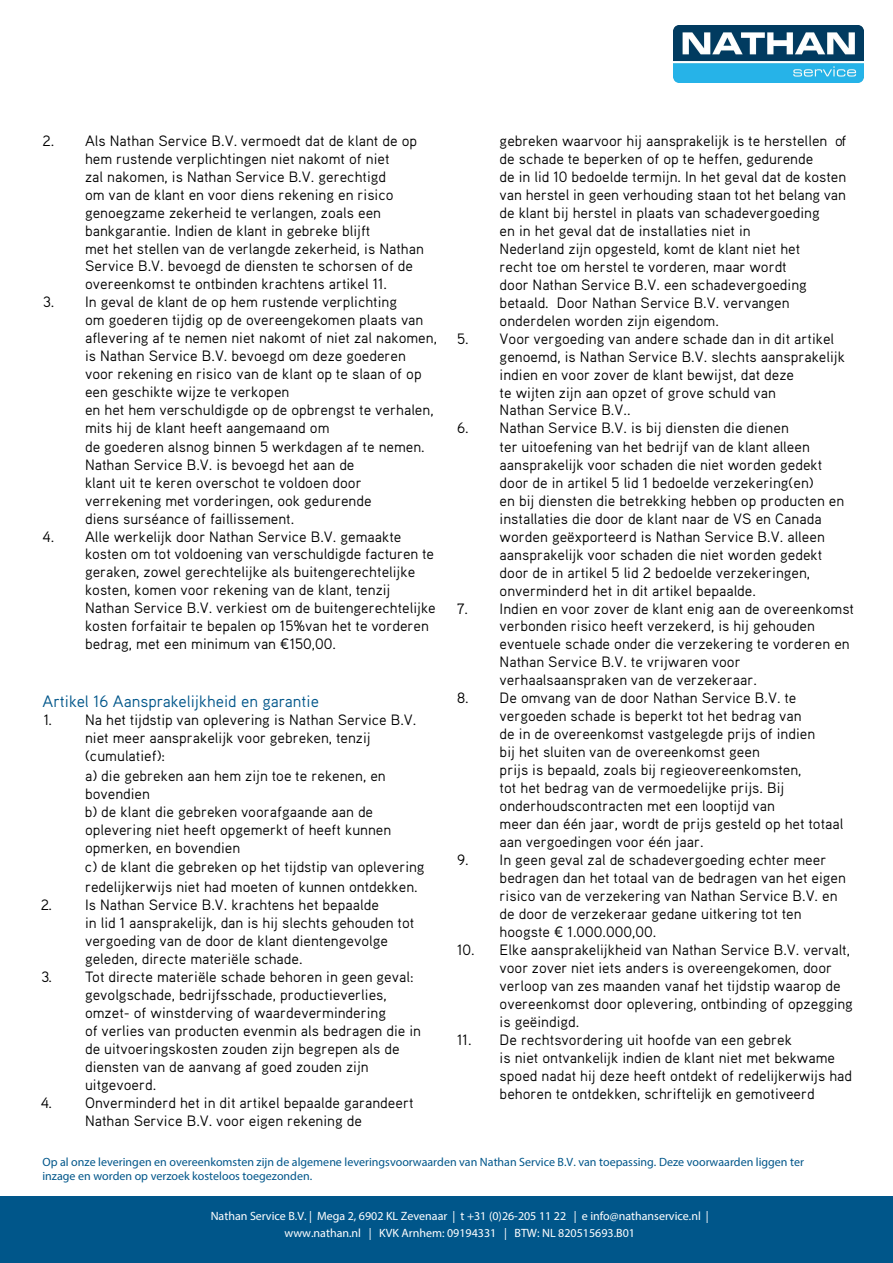
<style>
.page{position:relative;width:893px;height:1263px;background:#fff}
.page>*{position:absolute;margin:0;border:0;box-sizing:border-box;transform-origin:0 0}
.t1{font:16.5px "Aaux Pro OT";color:#00568a}
.t2{font:15px/18px "Aaux Pro OT";color:#000}
.t3{font:12px/14.4px "Myriad Pro";color:#00568a}
.t4{font:12px/17px "Myriad Pro";color:#fff;text-align:center}
</style>
<div class="page">
<div style="left:0;top:1196px;width:893px;height:67px;background:#00568a"></div>
<img style="left:673px;top:25px;width:190px;height:57px">
<p class="t2" style="left:85px;top:131px;width:340px;text-indent:-43px">2. Als Nathan Service B.V. vermoedt dat de klant de op hem rustende verplichtingen niet nakomt of niet<br>zal nakomen, is Nathan Service B.V. gerechtigd<br>om van de klant en voor diens rekening en risico genoegzame zekerheid te verlangen, zoals een bankgarantie. Indien de klant in gebreke blijft<br>met het stellen van de verlangde zekerheid, is Nathan Service B.V. bevoegd de diensten te schorsen of de overeenkomst te ontbinden krachtens artikel 11.</p>
<p class="t2" style="left:85px;top:293px;width:353px;text-indent:-42px">3. In geval de klant de op hem rustende verplichting<br>om goederen tijdig op de overeengekomen plaats van aflevering af te nemen niet nakomt of niet zal nakomen, is Nathan Service B.V. bevoegd om deze goederen voor rekening en risico van de klant op te slaan of op een geschikte wijze te verkopen<br>en het hem verschuldigde op de opbrengst te verhalen, mits hij de klant heeft aangemaand om<br>de goederen alsnog binnen 5 werkdagen af te nemen.<br>Nathan Service B.V. is bevoegd het aan de<br>klant uit te keren overschot te voldoen door verrekening met vorderingen, ook gedurende<br>diens surséance of faillissement.</p>
<p class="t2" style="left:85px;top:527px;width:352px;text-indent:-42px">4. Alle werkelijk door Nathan Service B.V. gemaakte kosten om tot voldoening van verschuldigde facturen te geraken, zowel gerechtelijke als buitengerechtelijke kosten, komen voor rekening van de klant, tenzij Nathan Service B.V. verkiest om de buitengerechtelijke kosten forfaitair te bepalen op 15%van het te vorderen bedrag, met een minimum van €150,00.</p>
<p class="t1" style="left:43px;top:691px;width:278px">Artikel 16 Aansprakelijkheid en garantie</p>
<p class="t2" style="left:85px;top:710px;width:333px;text-indent:-41px">1. Na het tijdstip van oplevering is Nathan Service B.V. niet meer aansprakelijk voor gebreken, tenzij (cumulatief):</p>
<p class="t2" style="left:85px;top:766px;width:308px">a) die gebreken aan hem zijn toe te rekenen, en bovendien<br>b) de klant die gebreken voorafgaande aan de oplevering niet heeft opgemerkt of heeft kunnen opmerken, en bovendien</p>
<p class="t2" style="left:85px;top:857px;width:341px;line-height:19.8px">c) de klant die gebreken op het tijdstip van oplevering redelijkerwijs niet had moeten of kunnen ontdekken.</p>
<p class="t2" style="left:85px;top:895px;width:331px;text-indent:-44px">2. Is Nathan Service B.V. krachtens het bepaalde<br>in lid 1 aansprakelijk, dan is hij slechts gehouden tot vergoeding van de door de klant dientengevolge geleden, directe materiële schade.</p>
<p class="t2" style="left:85px;top:967px;width:338px;text-indent:-44px">3. Tot directe materiële schade behoren in geen geval: gevolgschade, bedrijfsschade, productieverlies, omzet- of winstderving of waardevermindering<br>of verlies van producten evenmin als bedragen die in de uitvoeringskosten zouden zijn begrepen als de diensten van de aanvang af goed zouden zijn uitgevoerd.</p>
<p class="t2" style="left:41px;top:1093px;width:374px;text-align:center">4. Onverminderd het in dit artikel bepaalde garandeert<br>Nathan Service B.V. voor eigen rekening de</p>
<p class="t2" style="left:500px;top:131px;width:348px">gebreken waarvoor hij aansprakelijk is te herstellen of de schade te beperken of op te heffen, gedurende<br>de in lid 10 bedoelde termijn. In het geval dat de kosten van herstel in geen verhouding staan tot het belang van de klant bij herstel in plaats van schadevergoeding<br>en in het geval dat de installaties niet in<br>Nederland zijn opgesteld, komt de klant niet het<br>recht toe om herstel te vorderen, maar wordt<br>door Nathan Service B.V. een schadevergoeding betaald. Door Nathan Service B.V. vervangen onderdelen worden zijn eigendom.</p>
<p class="t2" style="left:500px;top:329px;width:347px;text-indent:-43px">5. Voor vergoeding van andere schade dan in dit artikel genoemd, is Nathan Service B.V. slechts aansprakelijk indien en voor zover de klant bewijst, dat deze<br>te wijten zijn aan opzet of grove schuld van<br>Nathan Service B.V..</p>
<p class="t2" style="left:500px;top:419px;width:346px;text-indent:-43px">6. Nathan Service B.V. is bij diensten die dienen<br>ter uitoefening van het bedrijf van de klant alleen aansprakelijk voor schaden die niet worden gedekt door de in artikel 5 lid 1 bedoelde verzekering(en)<br>en bij diensten die betrekking hebben op producten en installaties die door de klant naar de VS en Canada worden geëxporteerd is Nathan Service B.V. alleen aansprakelijk voor schaden die niet worden gedekt door de in artikel 5 lid 2 bedoelde verzekeringen, onverminderd het in dit artikel bepaalde.</p>
<p class="t2" style="left:500px;top:599px;width:356px;text-indent:-43px">7. Indien en voor zover de klant enig aan de overeenkomst verbonden risico heeft verzekerd, is hij gehouden eventuele schade onder die verzekering te vorderen en Nathan Service B.V. te vrijwaren voor verhaalsaanspraken van de verzekeraar.</p>
<p class="t2" style="left:500px;top:689px;width:345px;text-indent:-43px">8. De omvang van de door Nathan Service B.V. te vergoeden schade is beperkt tot het bedrag van<br>de in de overeenkomst vastgelegde prijs of indien<br>bij het sluiten van de overeenkomst geen<br>prijs is bepaald, zoals bij regieovereenkomsten,<br>tot het bedrag van de vermoedelijke prijs. Bij onderhoudscontracten met een looptijd van<br>meer dan één jaar, wordt de prijs gesteld op het totaal aan vergoedingen voor één jaar.</p>
<p class="t2" style="left:500px;top:851px;width:348px;text-indent:-43px">9. In geen geval zal de schadevergoeding echter meer bedragen dan het totaal van de bedragen van het eigen risico van de verzekering van Nathan Service B.V. en de door de verzekeraar gedane uitkering tot ten hoogste € 1.000.000,00.</p>
<p class="t2" style="left:500px;top:940px;width:355px;text-indent:-43px">10. Elke aansprakelijkheid van Nathan Service B.V. vervalt, voor zover niet iets anders is overeengekomen, door verloop van zes maanden vanaf het tijdstip waarop de overeenkomst door oplevering, ontbinding of opzegging is geëindigd.</p>
<p class="t2" style="left:500px;top:1030px;width:354px;text-indent:-43px">11. De rechtsvordering uit hoofde van een gebrek<br>is niet ontvankelijk indien de klant niet met bekwame spoed nadat hij deze heeft ontdekt of redelijkerwijs had behoren te ontdekken, schriftelijk en gemotiveerd</p>
<p class="t3" style="left:43px;top:1154px;width:763px">Op al onze leveringen en overeenkomsten zijn de algemene leveringsvoorwaarden van Nathan Service B.V. van toepassing. Deze voorwaarden liggen ter inzage en worden op verzoek kosteloos toegezonden.</p>
<p class="t4" style="left:211px;top:1207px;width:500px">Nathan Service B.V. | Mega 2, 6902 KL Zevenaar | t +31 (0)26-205 11 22 | e info@nathanservice.nl | www.nathan.nl | KVK Arnhem: 09194331 | BTW: NL 820515693.B01</p>
</div>
